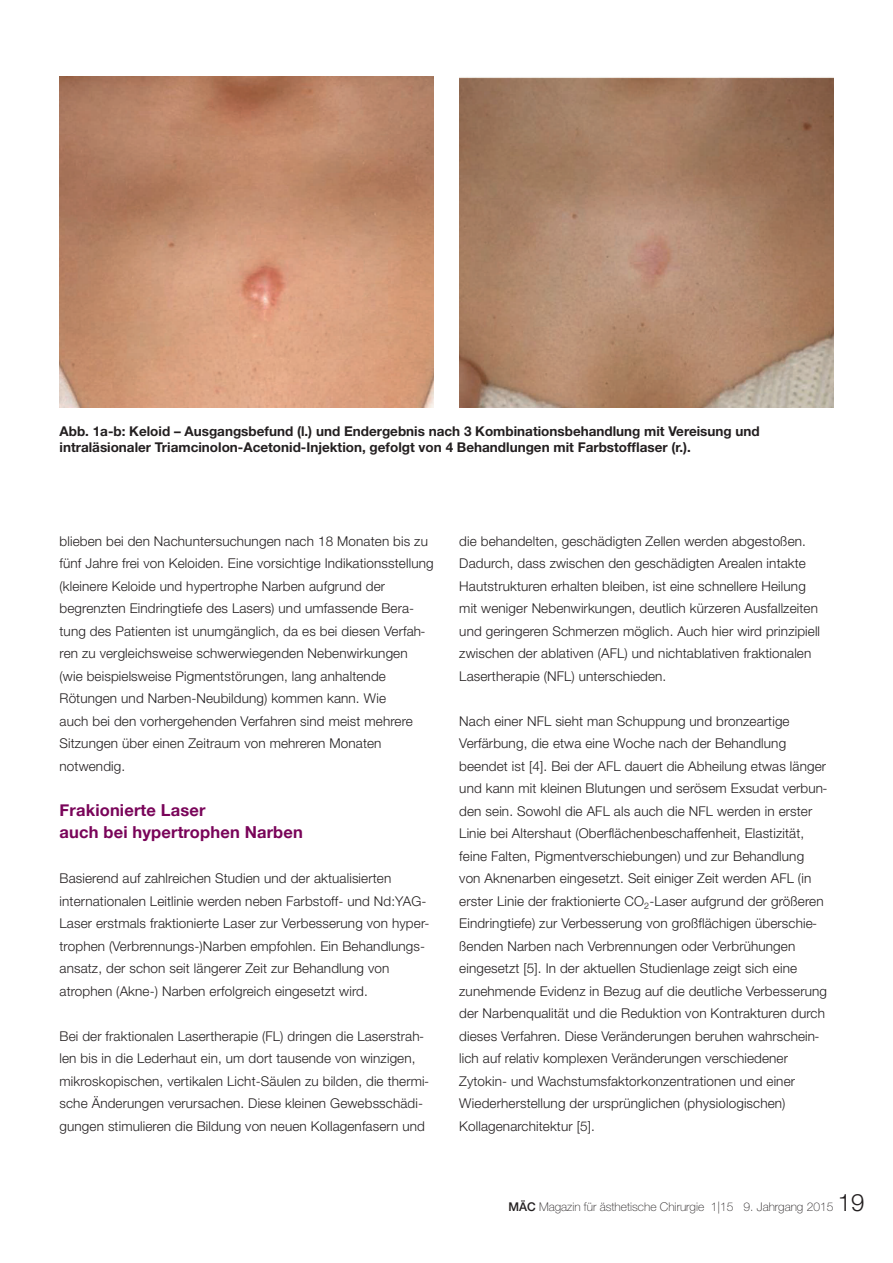
<style>
.page{position:relative;width:893px;height:1263px;background:#fff}
.page>*{position:absolute;margin:0;border:0;box-sizing:border-box;transform-origin:0 0}
.t1{font:700 16.5px/22.5px "Helvetica Neue";letter-spacing:.01em;color:#790459}
.t2{font:300 13.5px/22.5px "Helvetica Neue LT Std";letter-spacing:.01em;color:#231f20}
.t3{font:700 13.5px/16.2px "Helvetica Neue LT Std";color:#231f20}
.t4{font:100 12px "Helvetica Neue LT Std";color:#231f20}
.s1{font-family:"Helvetica Neue";font-weight:500}
.s2{font-weight:300;font-size:24px}
</style>
<div class="page">
<img style="left:60px;top:77px;width:374px;height:330px">
<img style="left:459px;top:77px;width:374px;height:330px">
<p class="t3" style="left:60px;top:424px;width:702px">Abb. 1a-b: Keloid – Ausgangsbefund (l.) und Endergebnis nach 3 Kombinationsbehandlung mit Vereisung und intraläsionaler Triamcinolon-Acetonid-Injektion, gefolgt von 4 Behandlungen mit Farbstofflaser (r.).</p>
<p class="t2" style="left:60px;top:531px;width:376px">blieben bei den Nachuntersuchungen nach 18 Monaten bis zu fünf Jahre frei von Keloiden. Eine vorsichtige Indikationsstellung (kleinere Keloide und hypertrophe Narben aufgrund der begrenzten Eindringtiefe des Lasers) und umfassende Bera&shy;tung des Patienten ist unumgänglich, da es bei diesen Verfah&shy;ren zu vergleichsweise schwerwiegenden Nebenwirkungen (wie beispielsweise Pigmentstörungen, lang anhaltende Rötungen und Narben-Neubildung) kommen kann. Wie<br>auch bei den vorhergehenden Verfahren sind meist mehrere Sitzungen über einen Zeitraum von mehreren Monaten notwendig.</p>
<p class="t1" style="left:60px;top:798px;width:245px">Frakionierte Laser<br>auch bei hypertrophen Narben</p>
<p class="t2" style="left:60px;top:868px;width:372px">Basierend auf zahlreichen Studien und der aktualisierten internationalen Leitlinie werden neben Farbstoff- und Nd:YAG-Laser erstmals fraktionierte Laser zur Verbesserung von hyper&shy;trophen (Verbrennungs-)Narben empfohlen. Ein Behandlungs&shy;ansatz, der schon seit längerer Zeit zur Behandlung von atrophen (Akne-) Narben erfolgreich eingesetzt wird.</p>
<p class="t2" style="left:60px;top:1026px;width:371px">Bei der fraktionalen Lasertherapie (FL) dringen die Laserstrah&shy;len bis in die Lederhaut ein, um dort tausende von winzigen, mikroskopischen, vertikalen Licht-Säulen zu bilden, die thermi&shy;sche Änderungen verursachen. Diese kleinen Gewebsschädi&shy;gungen stimulieren die Bildung von neuen Kollagenfasern und</p>
<p class="t2" style="left:459px;top:531px;width:362px">die behandelten, geschädigten Zellen werden abgestoßen.<br>Dadurch, dass zwischen den geschädigten Arealen intakte Hautstrukturen erhalten bleiben, ist eine schnellere Heilung mit weniger Nebenwirkungen, deutlich kürzeren Ausfallzeiten und geringeren Schmerzen möglich. Auch hier wird prinzipiell zwischen der ablativen (AFL) und nichtablativen fraktionalen Lasertherapie (NFL) unterschieden.</p>
<p class="t2" style="left:459px;top:711px;width:370px">Nach einer NFL sieht man Schuppung und bronzeartige Verfärbung, die etwa eine Woche nach der Behandlung beendet ist [4]. Bei der AFL dauert die Abheilung etwas länger und kann mit kleinen Blutungen und serösem Exsudat verbun&shy;den sein. Sowohl die AFL als auch die NFL werden in erster Linie bei Altershaut (Oberflächenbeschaffenheit, Elastizität, feine Falten, Pigmentverschiebungen) und zur Behandlung von Aknenarben eingesetzt. Seit einiger Zeit werden AFL (in erster Linie der fraktionierte CO<sub>2</sub>-Laser aufgrund der größeren Eindringtiefe) zur Verbesserung von großflächigen überschie&shy;ßenden Narben nach Verbrennungen oder Verbrühungen eingesetzt [5]. In der aktuellen Studienlage zeigt sich eine zunehmende Evidenz in Bezug auf die deutliche Verbesserung der Narbenqualität und die Reduktion von Kontrakturen durch dieses Verfahren. Diese Veränderungen beruhen wahrschein&shy;lich auf relativ komplexen Veränderungen verschiedener Zytokin- und Wachstumsfaktorkonzentrationen und einer Wiederherstellung der ursprünglichen (physiologischen)<br>Kollagenarchitektur [5].</p>
<p class="t4" style="left:508px;top:1202px;width:357px"><span class="s1">MÄC</span> Magazin für ästhetische Chirurgie 1|15 9. Jahrgang 2015 <span class="s2">19</span></p>
</div>
